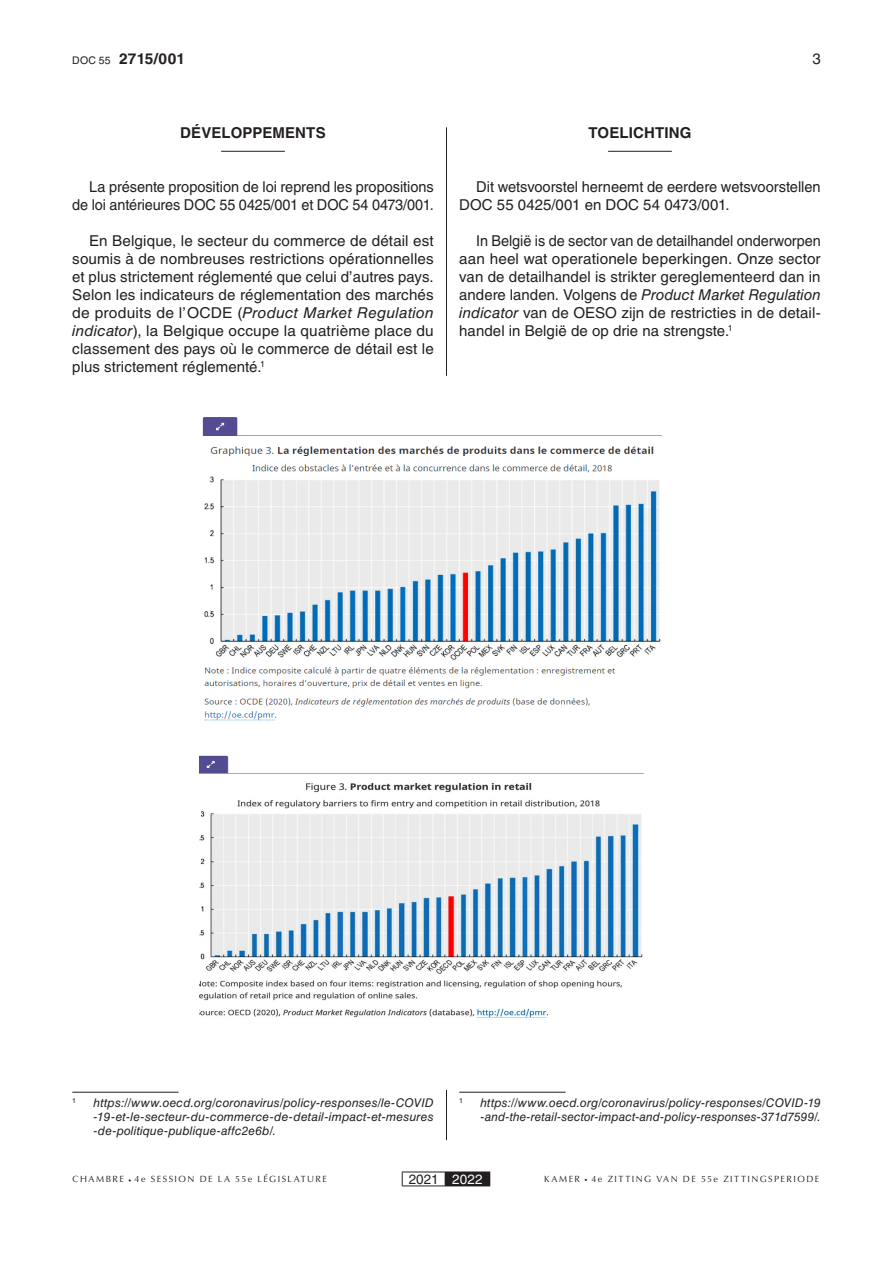
<style>
.page{position:relative;width:893px;height:1263px;background:#fff}
.page>*{position:absolute;margin:0;border:0;box-sizing:border-box;transform-origin:0 0}
.t1{font:15px/18px "Helvetica LT Std";color:#231f20}
.t2{font:15px/18px "Helvetica LT Std";color:#231f20;text-align:justify;scale:.96 1}
.t3{font:700 15px "Helvetica LT Std";letter-spacing:.01em;color:#231f20}
.t4{font:13.5px "Helvetica LT Std";letter-spacing:.01em;color:#231f20}
.t5{font:italic 12px/14.4px "Helvetica LT Std";letter-spacing:.01em;color:#231f20}
.t6{font:9px "Optima LT Std";letter-spacing:.16em;color:#231f20}
.t7{font:7.05px "Helvetica LT Std";color:#231f20}
.s1{font-weight:400;font-size:10.5px}
.s2{font-style:italic}
.s3{font-style:normal}
.s4{color:#fff}
.s5{font-size:6.15px}
</style>
<div class="page">
<hr style="left:446px;top:128px;width:1px;height:247px;background:#231f20">
<hr style="left:446px;top:1090px;width:1px;height:50px;background:#231f20">
<hr style="left:445px;top:1171px;width:45px;height:1px;background:#231f20">
<hr style="left:402px;top:1171px;width:43px;height:1px;background:#231f20">
<svg style="left:128px;top:1172px;width:363px;height:14px"></svg>
<hr style="left:608px;top:151px;width:64px;height:1px;background:#231f20">
<hr style="left:459px;top:1092px;width:107px;height:1px;background:#231f20">
<hr style="left:221px;top:151px;width:64px;height:1px;background:#231f20">
<hr style="left:72px;top:1092px;width:107px;height:1px;background:#231f20">
<img style="left:202px;top:417px;width:460px;height:304px">
<img style="left:199px;top:755px;width:445px;height:263px">
<p class="t3" style="left:72px;top:49px;width:114px"><span class="s1">DOC 55</span> 2715/001</p>
<p class="t1" style="left:812px;top:49px;width:10px">3</p>
<p class="t3" style="left:180px;top:124px;width:147px">DÉVELOPPEMENTS</p>
<p class="t1" style="left:72px;top:178px;width:363px;text-align:right">La présente proposition de loi reprend les propositions de loi antérieures DOC 55 0425/001 et DOC 54 0473/001.</p>
<p class="t1" style="left:72px;top:232px;width:363px;text-align:justify;text-indent:17px">En Belgique, le secteur du commerce de détail est soumis à de nombreuses restrictions opérationnelles et plus strictement réglementé que celui d’autres pays.<br>Selon les indicateurs de réglementation des marchés de produits de l’OCDE (<span class="s2">Product Market Regulation indicator</span>), la Belgique occupe la quatrième place du classement des pays où le commerce de détail est le plus strictement réglementé.<sup>1</sup></p>
<p class="t3" style="left:588px;top:124px;width:105px">TOELICHTING</p>
<p class="t1" style="left:459px;top:178px;width:363px;text-indent:17px">Dit wetsvoorstel herneemt de eerdere wetsvoorstellen<br>DOC 55 0425/001 en DOC 54 0473/001.</p>
<p class="t2" style="left:459px;top:232px;width:378px;text-indent:17px">In België is de sector van de detailhandel onderworpen aan heel wat operationele beperkingen. Onze sector van de detailhandel is strikter gereglementeerd dan in andere landen. Volgens de <span class="s2">Product Market Regulation indicator</span> van de OESO zijn de restricties in de detail&shy;handel in België de op drie na strengste.<sup>1</sup></p>
<p class="t7" style="left:72px;top:1096px;width:5px">1</p>
<p class="t5" style="left:94px;top:1095px;width:342px;text-align:justify">https://www.oecd.org/coronavirus/policy-responses/le-COVID -19-et-le-secteur-du-commerce-de-detail-impact-et-mesures -de-politique-publique-affc2e6b/<span class="s3">.</span></p>
<p class="t7" style="left:459px;top:1096px;width:5px">1</p>
<p class="t5" style="left:480px;top:1095px;width:342px">https://www.oecd.org/coronavirus/policy-responses/COVID-19 -and-the-retail-sector-impact-and-policy-responses-371d7599/.</p>
<p class="t6" style="left:73px;top:1174px;width:256px">CHAMBRE 4e SESSION DE LA 55e LÉGISLATURE</p>
<p class="t4" style="left:409px;top:1171px;width:75px">2021 <span class="s4">2022</span></p>
<p class="t6" style="left:544px;top:1174px;width:277px">KAMER <span class="s5">•</span> 4e ZITTING VAN DE 55e ZITTINGSPERIODE</p>
</div>
